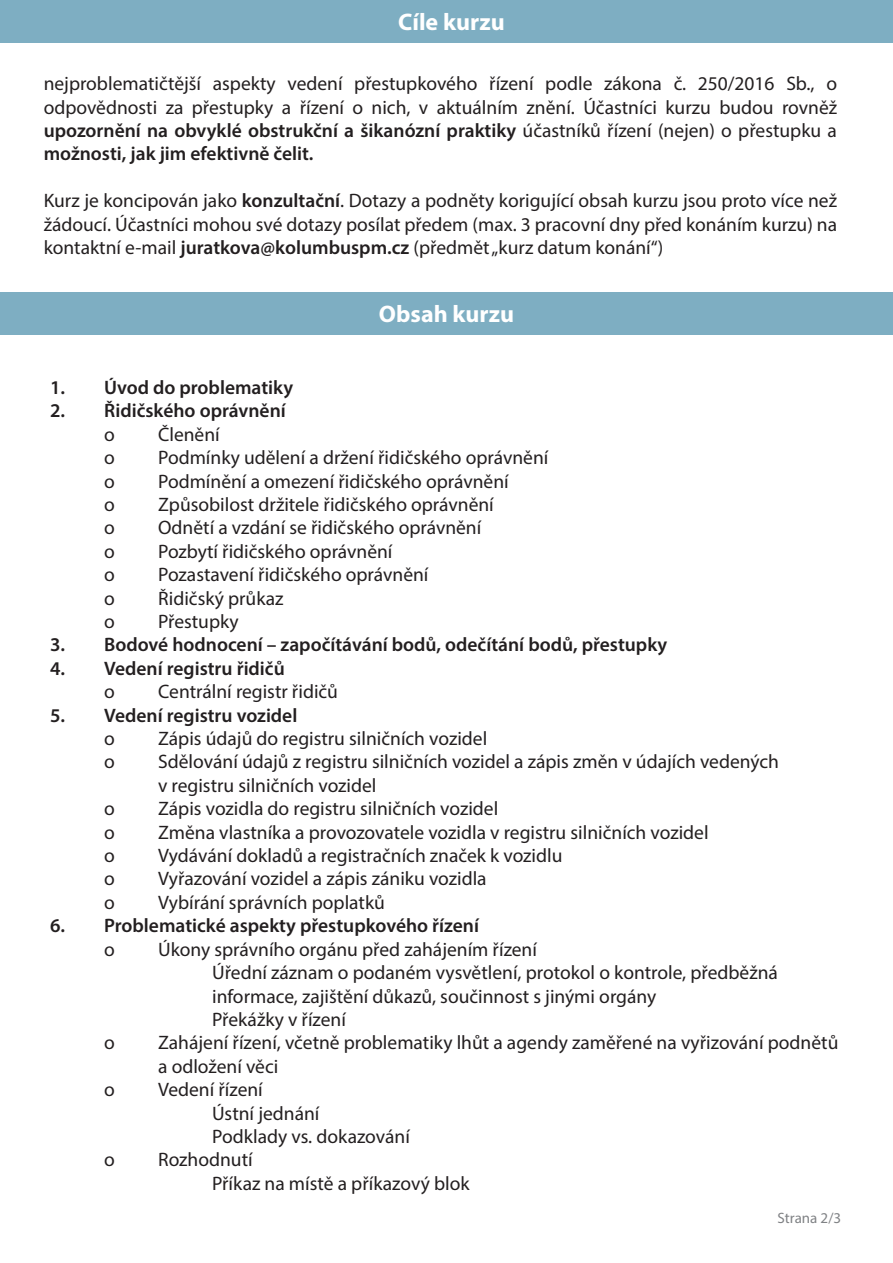
<style>
.page{position:relative;width:893px;height:1263px;background:#fff}
.page>*{position:absolute;margin:0;border:0;box-sizing:border-box;transform-origin:0 0}
.t1{font:700 24px "Myriad Pro";color:#fff}
.t2{font:19.5px/23.4px "Myriad Pro";color:#231f20}
.t3{font:600 19.5px/23.4px "Myriad Pro";color:#231f20}
.t4{font:15px "Myriad Pro";color:#808285}
.s1{font-weight:600}
.s2{font-weight:400}
</style>
<div class="page">
<div style="left:0;top:0;width:893px;height:42px;background:#7eaec2"></div>
<div style="left:0;top:292px;width:893px;height:42px;background:#7eaec2"></div>
<p class="t1" style="left:398px;top:6px;width:108px">Cíle kurzu</p>
<p class="t2" style="left:44px;top:72px;width:795px;text-align:justify">nejproblematičtější aspekty vedení přestupkového řízení podle zákona č. 250/2016 Sb., o odpovědnosti za přestupky a řízení o nich, v aktuálním znění. Účastníci kurzu budou rovněž <span class="s1">upozornění na obvyklé obstrukční a šikanózní praktiky</span> účastníků řízení (nejen) o přestupku a <span class="s1">možnosti, jak jim efektivně čelit.</span></p>
<p class="t2" style="left:44px;top:189px;width:795px;text-align:justify">Kurz je koncipován jako <span class="s1">konzultační</span>. Dotazy a podněty korigující obsah kurzu jsou proto více než žádoucí. Účastníci mohou své dotazy posílat předem (max. 3 pracovní dny před konáním kurzu) na kontaktní e-mail <span class="s1">juratkova@kolumbuspm.cz</span> (předmět „kurz datum konání“)</p>
<p class="t3" style="left:54px;top:87px;width:779px"><span class="s2">Analyzována je například</span> judikatura vztahující se k aplikaci základních zásad správního a přestupkového řízení, k doručování do datové schránky či do zahraničí, k posuzování</p>
<p class="t2" style="left:54px;top:181px;width:82px">důkazním</p>
<p class="t2" style="left:167px;top:181px;width:111px">prostředkům,</p>
<p class="t2" style="left:54px;top:181px;width:779px;text-indent:254px">například<br><span class="s1">audio-/videozáznamem</span> (za jakých podmínek je možné v řízení využít správním orgánem/soukromou osobou pořízený záznam jako důkazní prostředek).</p>
<p class="t1" style="left:379px;top:298px;width:137px">Obsah kurzu</p>
<p class="t3" style="left:50px;top:375px;width:244px">1. Úvod do problematiky</p>
<p class="t3" style="left:50px;top:399px;width:237px">2. Řidičského oprávnění</p>
<p class="t2" style="left:104px;top:422px;width:12px">o</p>
<p class="t2" style="left:158px;top:422px;width:63px">Členění</p>
<p class="t2" style="left:104px;top:446px;width:12px">o</p>
<p class="t2" style="left:158px;top:446px;width:392px">Podmínky udělení a držení řidičského oprávnění</p>
<p class="t2" style="left:104px;top:469px;width:12px">o</p>
<p class="t2" style="left:158px;top:469px;width:352px">Podmínění a omezení řidičského oprávnění</p>
<p class="t2" style="left:104px;top:492px;width:12px">o</p>
<p class="t2" style="left:158px;top:492px;width:337px">Způsobilost držitele řidičského oprávnění</p>
<p class="t2" style="left:104px;top:516px;width:12px">o</p>
<p class="t2" style="left:158px;top:516px;width:325px">Odnětí a vzdání se řidičského oprávnění</p>
<p class="t2" style="left:104px;top:539px;width:12px">o</p>
<p class="t2" style="left:158px;top:539px;width:236px">Pozbytí řidičského oprávnění</p>
<p class="t2" style="left:104px;top:563px;width:12px">o</p>
<p class="t2" style="left:158px;top:563px;width:272px">Pozastavení řidičského oprávnění</p>
<p class="t2" style="left:104px;top:586px;width:12px">o</p>
<p class="t2" style="left:158px;top:586px;width:127px">Řidičský průkaz</p>
<p class="t2" style="left:104px;top:609px;width:12px">o</p>
<p class="t2" style="left:158px;top:609px;width:82px">Přestupky</p>
<p class="t3" style="left:50px;top:633px;width:619px">3. Bodové hodnocení – započítávání bodů, odečítání bodů, přestupky</p>
<p class="t3" style="left:50px;top:656px;width:236px">4. Vedení registru řidičů</p>
<p class="t2" style="left:104px;top:680px;width:12px">o</p>
<p class="t2" style="left:158px;top:680px;width:181px">Centrální registr řidičů</p>
<p class="t3" style="left:50px;top:703px;width:249px">5. Vedení registru vozidel</p>
<p class="t2" style="left:104px;top:726px;width:12px">o</p>
<p class="t2" style="left:158px;top:726px;width:331px">Zápis údajů do registru silničních vozidel</p>
<p class="t2" style="left:104px;top:750px;width:12px">o</p>
<p class="t2" style="left:158px;top:750px;width:622px">Sdělování údajů z registru silničních vozidel a zápis změn v údajích vedených v registru silničních vozidel</p>
<p class="t2" style="left:104px;top:797px;width:12px">o</p>
<p class="t2" style="left:158px;top:797px;width:342px">Zápis vozidla do registru silničních vozidel</p>
<p class="t2" style="left:104px;top:820px;width:12px">o</p>
<p class="t2" style="left:158px;top:820px;width:552px">Změna vlastníka a provozovatele vozidla v registru silničních vozidel</p>
<p class="t2" style="left:104px;top:843px;width:12px">o</p>
<p class="t2" style="left:158px;top:843px;width:406px">Vydávání dokladů a registračních značek k vozidlu</p>
<p class="t2" style="left:104px;top:867px;width:12px">o</p>
<p class="t2" style="left:158px;top:867px;width:330px">Vyřazování vozidel a zápis zániku vozidla</p>
<p class="t2" style="left:104px;top:890px;width:12px">o</p>
<p class="t2" style="left:158px;top:890px;width:228px">Vybírání správních poplatků</p>
<p class="t3" style="left:50px;top:913px;width:430px">6. Problematické aspekty přestupkového řízení</p>
<p class="t2" style="left:104px;top:937px;width:12px">o</p>
<p class="t2" style="left:212px;top:937px;width:567px;text-indent:-54px">Úkony správního orgánu před zahájením řízení<br>Úřední záznam o podaném vysvětlení, protokol o kontrole, předběžná informace, zajištění důkazů, součinnost s jinými orgány<br>Překážky v řízení</p>
<p class="t2" style="left:104px;top:1031px;width:12px">o</p>
<p class="t2" style="left:158px;top:1031px;width:682px">Zahájení řízení, včetně problematiky lhůt a agendy zaměřené na vyřizování podnětů a odložení věci</p>
<p class="t2" style="left:104px;top:1077px;width:12px">o</p>
<p class="t2" style="left:212px;top:1077px;width:199px;text-indent:-54px">Vedení řízení<br>Ústní jednání<br>Podklady vs. dokazování</p>
<p class="t2" style="left:104px;top:1148px;width:12px">o</p>
<p class="t2" style="left:212px;top:1148px;width:259px;text-indent:-54px">Rozhodnutí<br>Příkaz na místě a příkazový blok</p>
<p class="t4" style="left:777px;top:1209px;width:65px">Strana 2/3</p>
</div>
